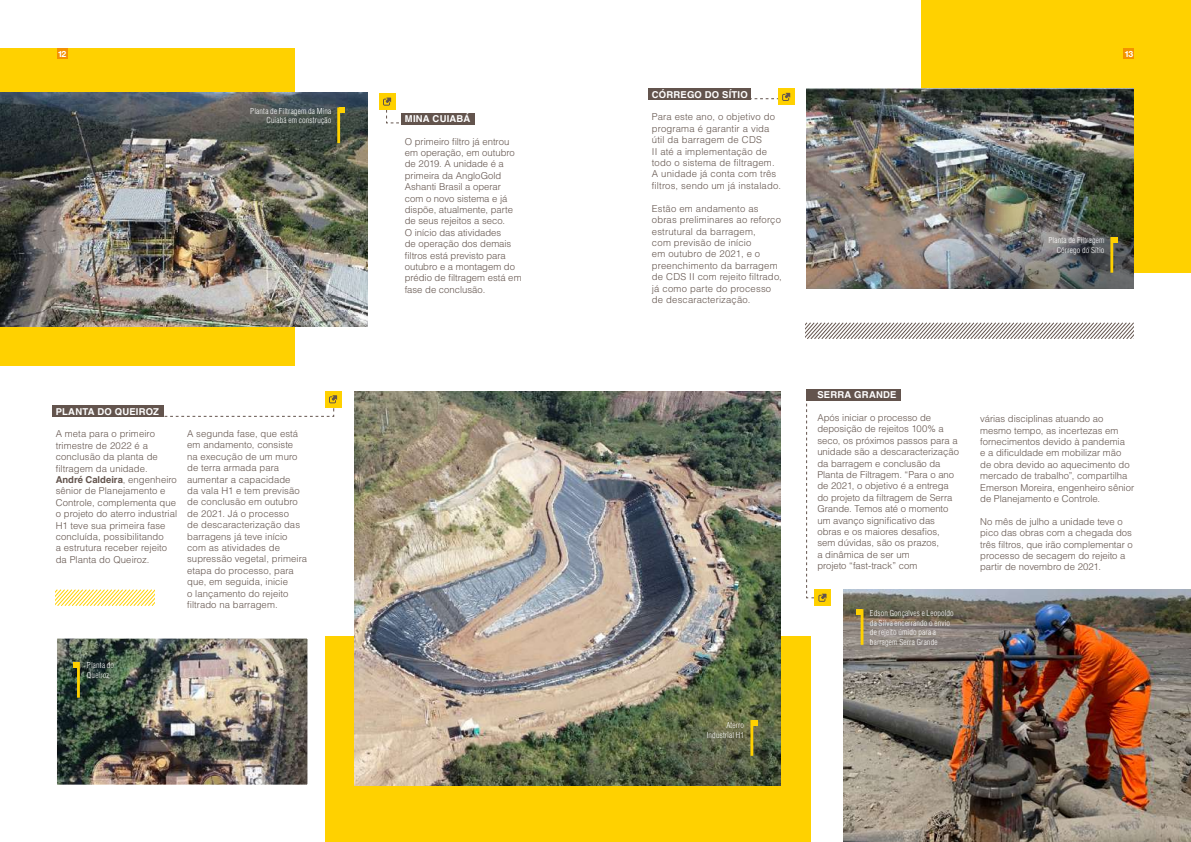
<style>
.page{position:relative;width:1191px;height:842px;background:#fff}
.page>*{position:absolute;margin:0;border:0;box-sizing:border-box;transform-origin:0 0}
.t1{font:300 9.5px/11.4px "Helvetica LT Std";letter-spacing:.005em;color:#63544d}
.t2{font:700 9.5px "Helvetica LT Std";letter-spacing:.02em;color:#fff}
.t3{font:700 8.6px "Helvetica Neue LT Pro";color:#fff}
.t4{font:300 condensed 8px/9.6px "Helvetica LT Std";letter-spacing:.02em;color:#fff;text-align:right}
.s1{font-weight:700}
</style>
<div class="page">
<div style="left:325px;top:636px;width:486px;height:206px;background:#ffd100"></div>
<div style="left:0;top:48px;width:295px;height:318px;background:#ffd100"></div>
<div style="left:921px;top:0;width:270px;height:272px;background:#ffd100"></div>
<img style="left:806px;top:89px;width:327px;height:33px">
<img style="left:806px;top:122px;width:327px;height:167px">
<div style="left:648px;top:89px;width:102px;height:11px;background:#63544d"></div>
<svg style="left:1113px;top:237px;width:4px;height:6px"></svg>
<hr style="left:1110px;top:237px;width:3px;height:36px;background:#ffd100">
<svg style="left:805px;top:323px;width:328px;height:16px"></svg>
<div style="left:778px;top:89px;width:16px;height:16px;background:#ffd100"></div>
<svg style="left:750px;top:93px;width:40px;height:8px"></svg>
<div style="left:52px;top:405px;width:111px;height:12px;background:#63544d"></div>
<img style="left:354px;top:391px;width:426px;height:394px">
<svg style="left:753px;top:720px;width:4px;height:6px"></svg>
<hr style="left:750px;top:720px;width:3px;height:36px;background:#ffd100">
<svg style="left:56px;top:590px;width:99px;height:16px"></svg>
<img style="left:0;top:93px;width:368px;height:234px">
<svg style="left:340px;top:107px;width:4px;height:6px"></svg>
<hr style="left:337px;top:107px;width:3px;height:36px;background:#ffd100">
<div style="left:401px;top:113px;width:73px;height:11px;background:#63544d"></div>
<div style="left:379px;top:94px;width:16px;height:16px;background:#ffd100"></div>
<svg style="left:383px;top:93px;width:16px;height:31px"></svg>
<img style="left:58px;top:639px;width:249px;height:145px">
<div style="left:53px;top:634px;width:259px;height:155px;border:4px solid #fff"></div>
<svg style="left:73px;top:662px;width:4px;height:6px"></svg>
<hr style="left:77px;top:662px;width:3px;height:36px;background:#ffd100">
<img style="left:843px;top:590px;width:348px;height:252px">
<svg style="left:856px;top:609px;width:4px;height:6px"></svg>
<hr style="left:860px;top:609px;width:3px;height:36px;background:#ffd100">
<div style="left:806px;top:389px;width:94px;height:12px;background:#63544d"></div>
<div style="left:815px;top:590px;width:16px;height:16px;background:#ffd100"></div>
<svg style="left:806px;top:403px;width:20px;height:199px"></svg>
<div style="left:325px;top:391px;width:16px;height:16px;background:#ffd100"></div>
<svg style="left:163px;top:395px;width:174px;height:22px"></svg>
<div style="left:57px;top:48px;width:10px;height:11px;background:#f39200"></div>
<div style="left:1123px;top:48px;width:11px;height:11px;background:#f39200"></div>
<p class="t3" style="left:58px;top:48px;width:10px">12</p>
<p class="t3" style="left:1124px;top:48px;width:10px">13</p>
<p class="t4" style="left:250px;top:106px;width:83px">Planta de Filtragem da Mina<br>Cuiabá em construção</p>
<p class="t2" style="left:405px;top:113px;width:67px">MINA CUIABÁ</p>
<p class="t1" style="left:405px;top:135px;width:118px">O primeiro filtro já entrou em operação, em outubro de 2019. A unidade é a primeira da AngloGold<br>Ashanti Brasil a operar com o novo sistema e já dispõe, atualmente, parte de seus rejeitos a seco.<br>O início das atividades<br>de operação dos demais filtros está previsto para outubro e a montagem do prédio de filtragem está em fase de conclusão.</p>
<p class="t2" style="left:56px;top:405px;width:105px">PLANTA DO QUEIROZ</p>
<p class="t1" style="left:56px;top:428px;width:123px">A meta para o primeiro trimestre de 2022 é a conclusão da planta de filtragem da unidade.<br><span class="s1">André Caldeira</span>, engenheiro sênior de Planejamento e<br>Controle, complementa que o projeto do aterro industrial<br>H1 teve sua primeira fase concluída, possibilitando<br>a estrutura receber rejeito da Planta do Queiroz.</p>
<p class="t1" style="left:187px;top:428px;width:121px">A segunda fase, que está em andamento, consiste<br>na execução de um muro de terra armada para aumentar a capacidade<br>da vala H1 e tem previsão de conclusão em outubro de 2021. Já o processo<br>de descaracterização das barragens já teve início com as atividades de supressão vegetal, primeira etapa do processo, para que, em seguida, inicie<br>o lançamento do rejeito filtrado na barragem.</p>
<p class="t4" style="left:87px;top:661px;width:29px;text-align:left">Planta do<br>Queiroz</p>
<p class="t2" style="left:652px;top:89px;width:97px">CÓRREGO DO SÍTIO</p>
<p class="t1" style="left:652px;top:111px;width:131px">Para este ano, o objetivo do programa é garantir a vida útil da barragem de CDS<br>II até a implementação de todo o sistema de filtragem.<br>A unidade já conta com três filtros, sendo um já instalado.</p>
<p class="t1" style="left:652px;top:203px;width:131px">Estão em andamento as obras preliminares ao reforço estrutural da barragem,<br>com previsão de início<br>em outubro de 2021, e o preenchimento da barragem de CDS II com rejeito filtrado, já como parte do processo de descaracterização.</p>
<p class="t4" style="left:706px;top:720px;width:39px">Aterro<br>Industrial H1</p>
<p class="t4" style="left:1048px;top:236px;width:58px">Planta de Filtragem<br>Córrego do Sítio</p>
<p class="t2" style="left:817px;top:389px;width:81px">SERRA GRANDE</p>
<p class="t1" style="left:817px;top:412px;width:143px">Após iniciar o processo de deposição de rejeitos 100% a seco, os próximos passos para a unidade são a descaracterização da barragem e conclusão da<br>Planta de Filtragem. “Para o ano de 2021, o objetivo é a entrega do projeto da filtragem de Serra<br>Grande. Temos até o momento um avanço significativo das obras e os maiores desafios, sem dúvidas, são os prazos,<br>a dinâmica de ser um<br>projeto “fast-track” com</p>
<p class="t1" style="left:980px;top:413px;width:155px">várias disciplinas atuando ao mesmo tempo, as incertezas em fornecimentos devido à pandemia<br>e a dificuldade em mobilizar mão de obra devido ao aquecimento do mercado de trabalho”, compartilha<br>Emerson Moreira, engenheiro sênior de Planejamento e Controle.</p>
<p class="t1" style="left:980px;top:516px;width:154px">No mês de julho a unidade teve o pico das obras com a chegada dos três filtros, que irão complementar o processo de secagem do rejeito a partir de novembro de 2021.</p>
<p class="t4" style="left:870px;top:608px;width:85px;text-align:left">Edson Gonçalves e Leopoldo da Silva encerrando o envio de rejeito úmido para a barragem Serra Grande</p>
</div>
